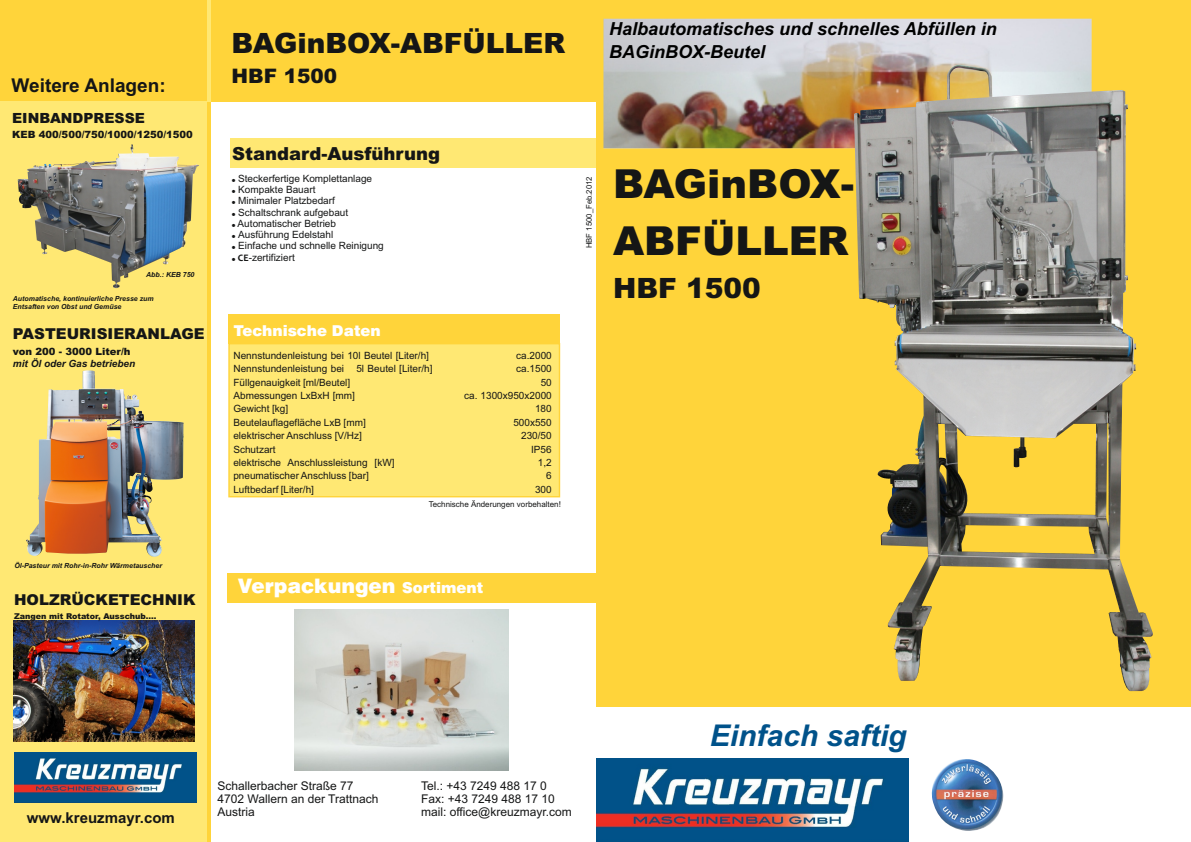
<style>
.page{position:relative;width:1191px;height:842px;background:#fff}
.page>*{position:absolute;margin:0;border:0;box-sizing:border-box;transform-origin:0 0}
.t1{font:900 40px/56.4px "Arial";color:#151616}
.t2{font:italic 700 30px "Arial";color:#00528a}
.t3{font:900 28px "Arial";color:#151616}
.t4{font:900 20px "Swiss 721 BT";color:#fff}
.t5{font:900 20px "Arial";color:#151616}
.t6{font:700 19px "Arial";color:#151616}
.t7{font:italic 700 18px/22.1px "Arial";color:#000}
.t8{font:900 18px "Arial";color:#151616}
.t9{font:900 15px "Arial";color:#151616}
.t10{font:700 15px "Arial";color:#151616}
.t11{font:900 15px "Swiss 721 BT";color:#fff}
.t12{font:900 14px "Arial";color:#151616}
.t13{font:12px/13.4px "Arial";color:#151616}
.t14{font:10px/11.2px "Arial";color:#151616}
.t15{font:900 10px "Arial";color:#151616}
.t16{font:italic 700 10px "Arial";color:#151616}
.t17{font:8px "Arial";color:#151616}
.t18{font:900 8px "Arial";color:#151616}
.t19{font:7.7px "Arial";color:#151616}
.t20{font:italic 700 7px/7.8px "Arial";color:#151616}
.s1{font-family:"Candara";font-weight:700}
.s2{font-size:15px}
</style>
<div class="page">
<div style="left:595px;top:0;width:596px;height:707px;background:#ffd43a"></div>
<img style="left:603px;top:19px;width:488px;height:130px">
<div style="left:228px;top:315px;width:332px;height:29px;background:#ffd43a"></div>
<div style="left:228px;top:343px;width:333px;height:155px;background:#ffe873"></div>
<div style="left:210px;top:0;width:386px;height:102px;background:#ffd43a"></div>
<div style="left:230px;top:139px;width:366px;height:29px;background:#ffe873"></div>
<div style="left:0;top:0;width:208px;height:102px;background:#ffd43a"></div>
<div style="left:0;top:102px;width:208px;height:740px;background:#ffe873"></div>
<img style="left:14px;top:752px;width:182px;height:50px">
<hr style="left:208px;top:102px;width:3px;height:740px;background:#ffd43a">
<hr style="left:208px;top:0;width:3px;height:102px;background:#ffe873">
<img style="left:854px;top:65px;width:299px;height:626px">
<img style="left:294px;top:610px;width:214px;height:161px">
<img style="left:17px;top:144px;width:182px;height:145px">
<img style="left:26px;top:370px;width:105px;height:186px">
<img style="left:596px;top:758px;width:312px;height:84px">
<img style="left:932px;top:759px;width:71px;height:72px">
<img style="left:14px;top:621px;width:180px;height:121px">
<div style="left:227px;top:574px;width:393px;height:29px;background:#ffd43a"></div>
<h3 class="t6" style="left:12px;top:78px;width:156px">Weitere Anlagen:</h3>
<h3 class="t12" style="left:12px;top:113px;width:134px">EINBANDPRESSE</h3>
<p class="t15" style="left:12px;top:131px;width:182px">KEB 400/500/750/1000/1250/1500</p>
<p class="t20" style="left:146px;top:271px;width:50px">Abb.: KEB 750</p>
<p class="t20" style="left:13px;top:295px;width:142px">Automatische, kontinuierliche Presse zum<br>Entsaften von Obst und Gemüse</p>
<h3 class="t9" style="left:13px;top:329px;width:193px">PASTEURISIERANLAGE</h3>
<p class="t15" style="left:13px;top:348px;width:119px">von 200 - 3000 Liter/h</p>
<p class="t16" style="left:13px;top:360px;width:124px">mit Öl oder Gas betrieben</p>
<p class="t20" style="left:14px;top:563px;width:149px">Öl-Pasteur mit Rohr-in-Rohr Wärmetauscher</p>
<h3 class="t9" style="left:14px;top:594px;width:183px">HOLZRÜCKETECHNIK</h3>
<p class="t18" style="left:14px;top:613px;width:144px">Zangen mit Rotator, Ausschub....</p>
<h3 class="t3" style="left:231px;top:32px;width:335px">BAGinBOX-ABFÜLLER</h3>
<h3 class="t5" style="left:231px;top:69px;width:107px">HBF 1500</h3>
<h3 class="t7" style="left:609px;top:20px;width:389px">Halbautomatisches und schnelles Abfüllen in<br>BAGinBOX-Beutel</h3>
<h3 class="t8" style="left:232px;top:147px;width:209px">Standard-Ausführung</h3>
<p class="t14" style="left:238px;top:174px;width:148px">Steckerfertige Komplettanlage<br>Kompakte Bauart<br>Minimaler Platzbedarf<br>Schaltschrank aufgebaut<br>Automatischer Betrieb<br>Ausführung Edelstahl<br>Einfache und schnelle Reinigung<br><span class="s1">CE</span>-zertifiziert</p>
<h3 class="t11" style="left:234px;top:325px;width:149px">Technische Daten</h3>
<p class="t14" style="left:233px;top:351px;width:197px">Nennstundenleistung bei 10l Beutel [Liter/h]</p>
<p class="t14" style="left:516px;top:351px;width:37px">ca.2000</p>
<p class="t14" style="left:233px;top:364px;width:201px">Nennstundenleistung bei 5l Beutel [Liter/h]</p>
<p class="t14" style="left:516px;top:364px;width:37px">ca.1500</p>
<p class="t14" style="left:233px;top:377px;width:118px">Füllgenauigkeit [ml/Beutel]</p>
<p class="t14" style="left:540px;top:377px;width:13px">50</p>
<p class="t14" style="left:233px;top:391px;width:123px">Abmessungen LxBxH [mm]</p>
<p class="t14" style="left:464px;top:391px;width:89px">ca. 1300x950x2000</p>
<p class="t14" style="left:233px;top:404px;width:56px">Gewicht [kg]</p>
<p class="t14" style="left:535px;top:404px;width:18px">180</p>
<p class="t14" style="left:233px;top:418px;width:134px">Beutelauflagefläche LxB [mm]</p>
<p class="t14" style="left:513px;top:418px;width:40px">500x550</p>
<p class="t14" style="left:233px;top:431px;width:130px">elektrischer Anschluss [V/Hz]</p>
<p class="t14" style="left:521px;top:431px;width:32px">230/50</p>
<p class="t14" style="left:233px;top:444px;width:44px">Schutzart</p>
<p class="t14" style="left:531px;top:444px;width:22px">IP56</p>
<p class="t14" style="left:233px;top:458px;width:163px">elektrische Anschlussleistung [kW]</p>
<p class="t14" style="left:538px;top:458px;width:15px">1,2</p>
<p class="t14" style="left:233px;top:471px;width:137px">pneumatischer Anschluss [bar]</p>
<p class="t14" style="left:546px;top:471px;width:7px">6</p>
<p class="t14" style="left:233px;top:485px;width:82px">Luftbedarf [Liter/h]</p>
<p class="t14" style="left:535px;top:485px;width:18px">300</p>
<p class="t17" style="left:429px;top:501px;width:134px">Technische Änderungen vorbehalten!</p>
<p class="t19" style="left:586px;top:248px;width:73px;rotate:-90deg">HBF 1500_Feb.2012</p>
<h1 class="t1" style="left:613px;top:160px;width:242px">BAGinBOX-<br>ABFÜLLER</h1>
<h3 class="t3" style="left:613px;top:278px;width:149px">HBF 1500</h3>
<h3 class="t4" style="left:238px;top:578px;width:247px">Verpackungen <span class="s2">Sortiment</span></h3>
<h3 class="t10" style="left:27px;top:812px;width:149px">www.kreuzmayr.com</h3>
<p class="t13" style="left:217px;top:780px;width:162px">Schallerbacher Straße 77<br>4702 Wallern an der Trattnach<br>Austria</p>
<p class="t13" style="left:421px;top:780px;width:152px">Tel.: +43 7249 488 17 0<br>Fax: +43 7249 488 17 10 mail: office@kreuzmayr.com</p>
<h2 class="t2" style="left:709px;top:724px;width:198px">Einfach saftig</h2>
</div>
